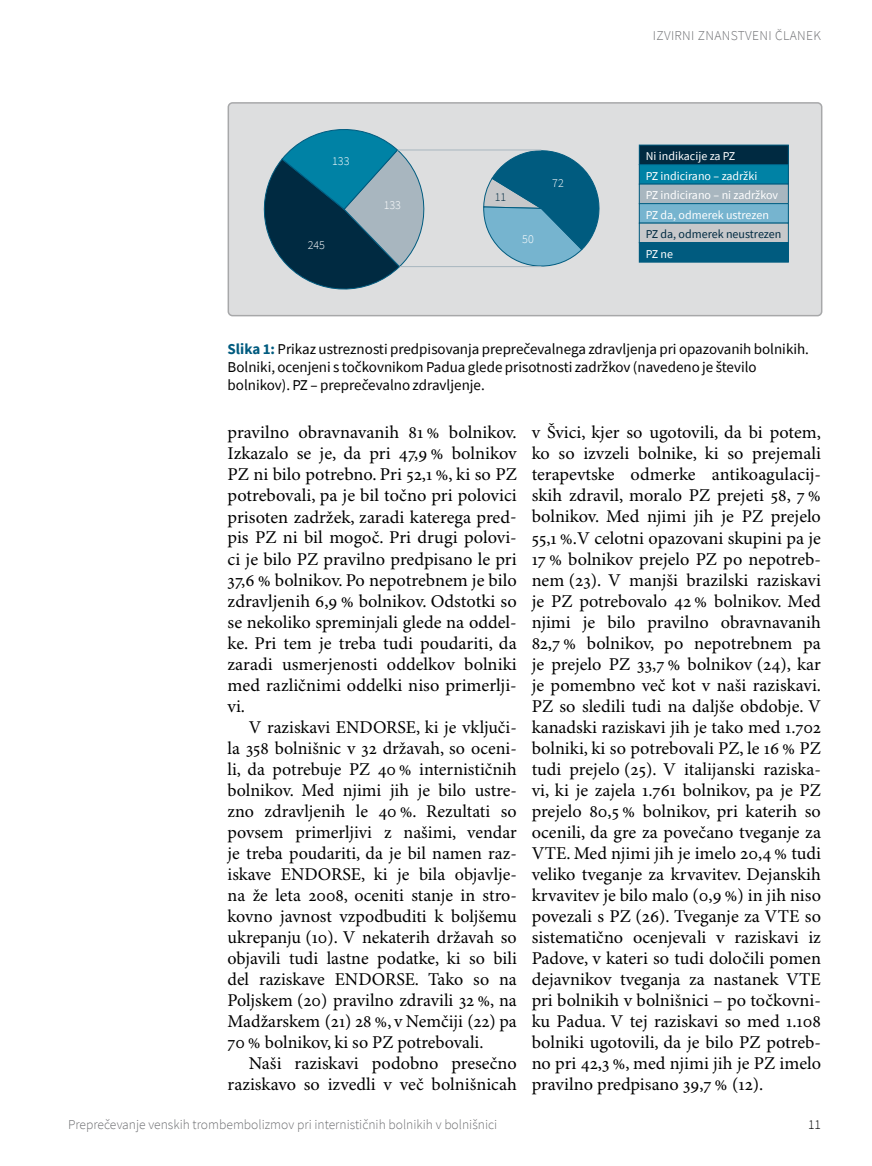
<style>
.page{position:relative;width:872px;height:1166px;background:#fff}
.page>*{position:absolute;margin:0;border:0;box-sizing:border-box;transform-origin:0 0}
.t1{font:18px/21px "Minion Pro";color:#000;text-align:justify}
.t2{font:15px/18px "Source Sans Pro";color:#000}
.t3{font:300 13.5px "Source Sans Pro";color:#6d6e71}
.t4{font:300 13.5px "Source Sans Pro";letter-spacing:.025em;color:#6d6e71}
.t5{font:300 13.5px "Source Sans Pro";color:#000}
.t6{font:12px/19.5px "Source Sans Pro";color:#fff}
.t7{font:12px "Source Sans Pro";color:#002a41}
.t8{font:300 12px "Source Sans Pro";color:#fff}
.t9{font:300 12px "Source Sans Pro";color:#002a41}
.s1{font-weight:700;color:#005b7f}
</style>
<div class="page">
<div style="left:228px;top:103px;width:593px;height:212px;background:#dddedf;border-radius:4px"></div>
<div style="left:227px;top:102px;width:595px;height:214px;border:2px solid #6d6e71;border-radius:4px"></div>
<svg style="left:263px;top:129px;width:170px;height:161px"></svg>
<svg style="left:483px;top:150px;width:117px;height:117px"></svg>
<hr style="left:397px;top:149px;width:144px;height:1px;background:#a8b6bf">
<hr style="left:400px;top:266px;width:141px;height:1px;background:#a8b6bf">
<div style="left:639px;top:145px;width:149px;height:19px;background:#002a41"></div>
<div style="left:639px;top:145px;width:149px;height:20px;border:1px solid #005b7f"></div>
<div style="left:639px;top:164px;width:149px;height:20px;background:#0082a5"></div>
<div style="left:639px;top:164px;width:149px;height:20px;border:1px solid #005b7f"></div>
<div style="left:639px;top:184px;width:149px;height:19px;background:#a8b6bf"></div>
<div style="left:639px;top:203px;width:149px;height:20px;background:#76b4cf"></div>
<div style="left:639px;top:203px;width:149px;height:20px;border:1px solid #005b7f"></div>
<div style="left:639px;top:223px;width:149px;height:19px;background:#c7c8ca"></div>
<div style="left:639px;top:242px;width:149px;height:20px;background:#005b7f"></div>
<p class="t8" style="left:332px;top:153px;width:19px">133</p>
<p class="t8" style="left:308px;top:238px;width:19px">245</p>
<p class="t8" style="left:384px;top:198px;width:19px">133</p>
<p class="t9" style="left:495px;top:189px;width:13px">11</p>
<p class="t8" style="left:522px;top:231px;width:13px">50</p>
<p class="t8" style="left:552px;top:176px;width:13px">72</p>
<p class="t4" style="left:653px;top:27px;width:169px">Izvi rni znanstveni članek</p>
<p class="t6" style="left:646px;top:146px;width:134px">Ni indikacije za PZ<br>PZ indicirano – zadržki<br>PZ indicirano – ni zadržkov<br>PZ da, odmerek ustrezen</p>
<p class="t7" style="left:646px;top:226px;width:137px">PZ da, odmerek neustrezen</p>
<p class="t6" style="left:646px;top:244px;width:29px">PZ ne</p>
<p class="t2" style="left:227px;top:340px;width:583px"><span class="s1">Slika 1:</span> Prikaz ustreznosti predpisovanja preprečevalnega zdravljenja pri opazovanih bolnikih.<br>Bolniki, ocenjeni s točkovnikom Padua glede prisotnosti zadržkov (navedeno je število bolnikov). PZ – preprečevalno zdravljenje.</p>
<p class="t1" style="left:227px;top:423px;width:291px">pravilno obravnavanih 81 % bolnikov.<br>Izkazalo se je, da pri 47,9 % bolnikov PZ ni bilo potrebno. Pri 52,1 %, ki so PZ potrebovali, pa je bil točno pri polovici prisoten zadržek, zaradi katerega pred&shy;pis PZ ni bil mogoč. Pri drugi polovi&shy;ci je bilo PZ pravilno predpisano le pri 37,6 % bolnikov. Po nepotrebnem je bilo zdravljenih 6,9 % bolnikov. Odstotki so se nekoliko spreminjali glede na oddel&shy;ke. Pri tem je treba tudi poudariti, da zaradi usmerjenosti oddelkov bolniki med različnimi oddelki niso primerlji&shy;vi.</p>
<p class="t1" style="left:227px;top:717px;width:291px;text-indent:21px">V raziskavi ENDORSE, ki je vključi&shy;la 358 bolnišnic v 32 državah, so oceni&shy;li, da potrebuje PZ 40 % internističnih bolnikov. Med njimi jih je bilo ustre&shy;zno zdravljenih le 40 %. Rezultati so povsem primerljivi z našimi, vendar je treba poudariti, da je bil namen raz&shy;iskave ENDORSE, ki je bila objavlje&shy;na že leta 2008, oceniti stanje in stro&shy;kovno javnost vzpodbuditi k boljšemu ukrepanju (10). V nekaterih državah so objavili tudi lastne podatke, ki so bili del raziskave ENDORSE. Tako so na Poljskem (20) pravilno zdravili 32 %, na Madžarskem (21) 28 %, v Nemčiji (22) pa 70 % bolnikov, ki so PZ potrebovali.</p>
<p class="t1" style="left:227px;top:1053px;width:291px;text-align:right">Naši raziskavi podobno presečno raziskavo so izvedli v več bolnišnicah</p>
<p class="t1" style="left:531px;top:423px;width:291px">v Švici, kjer so ugotovili, da bi potem, ko so izvzeli bolnike, ki so prejemali terapevtske odmerke antikoagulacij&shy;skih zdravil, moralo PZ prejeti 58, 7 % bolnikov. Med njimi jih je PZ prejelo 55,1 %.V celotni opazovani skupini pa je 17 % bolnikov prejelo PZ po nepotreb&shy;nem (23). V manjši brazilski raziskavi je PZ potrebovalo 42 % bolnikov. Med njimi je bilo pravilno obravnavanih 82,7 % bolnikov, po nepotrebnem pa je prejelo PZ 33,7 % bolnikov (24), kar je pomembno več kot v naši raziskavi.<br>PZ so sledili tudi na daljše obdobje. V kanadski raziskavi jih je tako med 1.702 bolniki, ki so potrebovali PZ, le 16 % PZ tudi prejelo (25). V italijanski raziska&shy;vi, ki je zajela 1.761 bolnikov, pa je PZ prejelo 80,5 % bolnikov, pri katerih so ocenili, da gre za povečano tveganje za VTE. Med njimi jih je imelo 20,4 % tudi veliko tveganje za krvavitev. Dejanskih krvavitev je bilo malo (0,9 %) in jih niso povezali s PZ (26). Tveganje za VTE so sistematično ocenjevali v raziskavi iz Padove, v kateri so tudi določili pomen dejavnikov tveganja za nastanek VTE pri bolnikih v bolnišnici – po točkovni&shy;ku Padua. V tej raziskavi so med 1.108 bolniki ugotovili, da je bilo PZ potreb&shy;no pri 42,3 %, med njimi jih je PZ imelo pravilno predpisano 39,7 % (12).</p>
<p class="t3" style="left:68px;top:1116px;width:431px">Preprečevanje venskih trombembolizmov pri internističnih bolnikih v bolnišnici</p>
<p class="t5" style="left:808px;top:1116px;width:14px">11</p>
</div>
